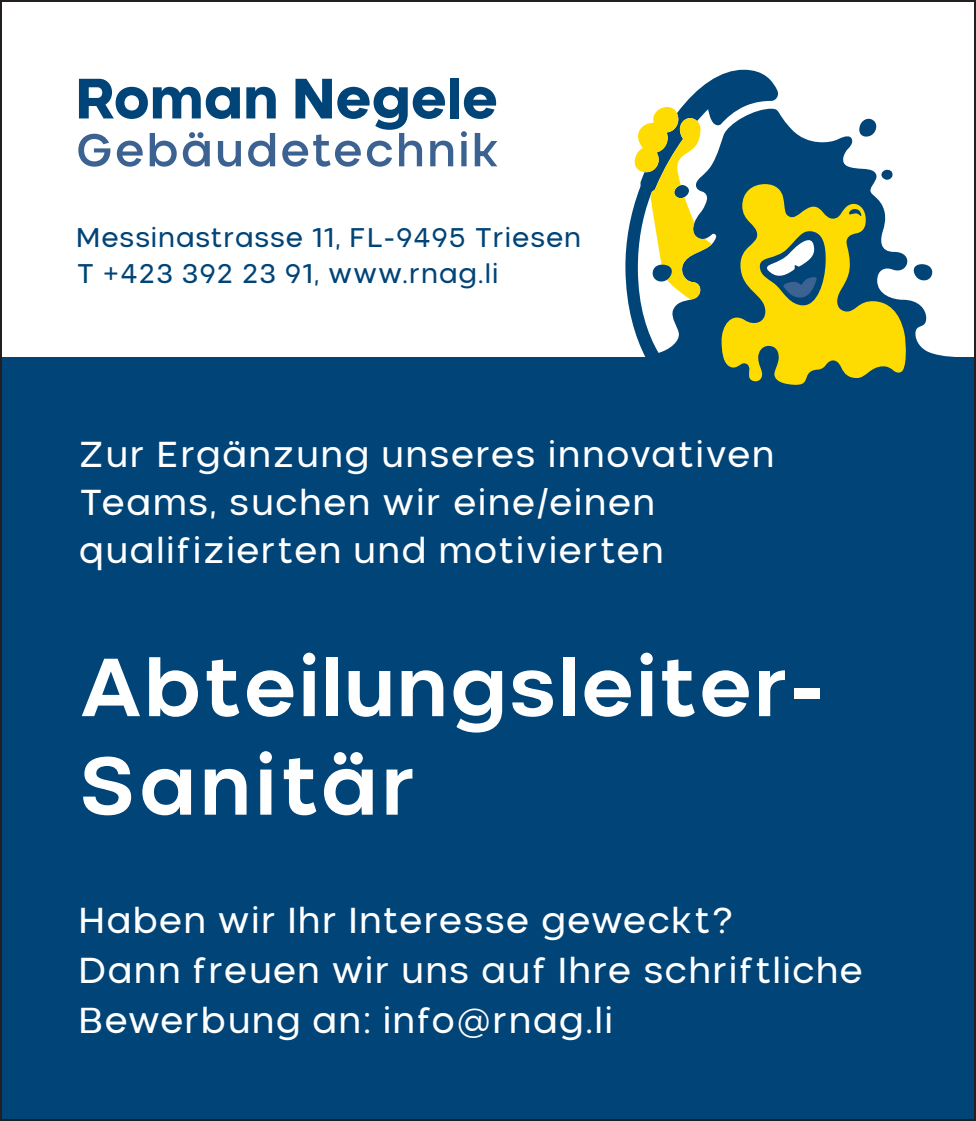
<style>
.page{position:relative;width:976px;height:1121px;background:#fff}
.page>*{position:absolute;margin:0;border:0;box-sizing:border-box;transform-origin:0 0}
.t1{font:700 82px/98.4px "Nominee";color:#fff}
.t2{font:36px/48px "Nominee";color:#fff}
.t3{font:27.2px/36px "Nominee";letter-spacing:-.01em;color:#004478}
</style>
<div class="page">
<div style="left:0;top:357px;width:975px;height:763px;background:#004478"></div>
<svg style="left:79px;top:79px;width:161px;height:40px"></svg>
<svg style="left:246px;top:87px;width:30px;height:31px"></svg>
<div style="left:450px;top:78px;width:9px;height:40px;background:#004478"></div>
<svg style="left:463px;top:87px;width:33px;height:32px"></svg>
<svg style="left:78px;top:134px;width:32px;height:33px"></svg>
<svg style="left:117px;top:141px;width:26px;height:26px"></svg>
<svg style="left:150px;top:133px;width:27px;height:34px"></svg>
<svg style="left:183px;top:132px;width:27px;height:35px"></svg>
<svg style="left:218px;top:141px;width:23px;height:26px"></svg>
<svg style="left:248px;top:133px;width:27px;height:34px"></svg>
<svg style="left:282px;top:79px;width:171px;height:88px"></svg>
<div style="left:461px;top:141px;width:5px;height:25px;background:#3c6291"></div>
<svg style="left:461px;top:131px;width:5px;height:6px"></svg>
<svg style="left:474px;top:133px;width:23px;height:33px"></svg>
<svg style="left:625px;top:70px;width:330px;height:287px"></svg>
<svg style="left:634px;top:107px;width:272px;height:278px"></svg>
<svg style="left:759px;top:231px;width:67px;height:74px;background:#8a9b63"></svg>
<svg style="left:848px;top:209px;width:13px;height:9px"></svg>
<svg style="left:651px;top:264px;width:24px;height:19px"></svg>
<p class="t3" style="left:76px;top:219px;width:507px">Messinastrasse 11, FL-9495 Triesen<br>T +423 392 23 91, www.rnag.li</p>
<p class="t2" style="left:78px;top:430px;width:698px">Zur Ergänzung unseres innovativen<br>Teams, suchen wir eine/einen qualifizierten und motivierten</p>
<h1 class="t1" style="left:78px;top:637px;width:748px">Abteilungsleiter-<br>Sanitär</h1>
<p class="t2" style="left:78px;top:894px;width:786px;line-height:50px">Haben wir Ihr Interesse geweckt?<br>Dann freuen wir uns auf Ihre schriftliche<br>Bewerbung an: info@rnag.li</p>
</div>
